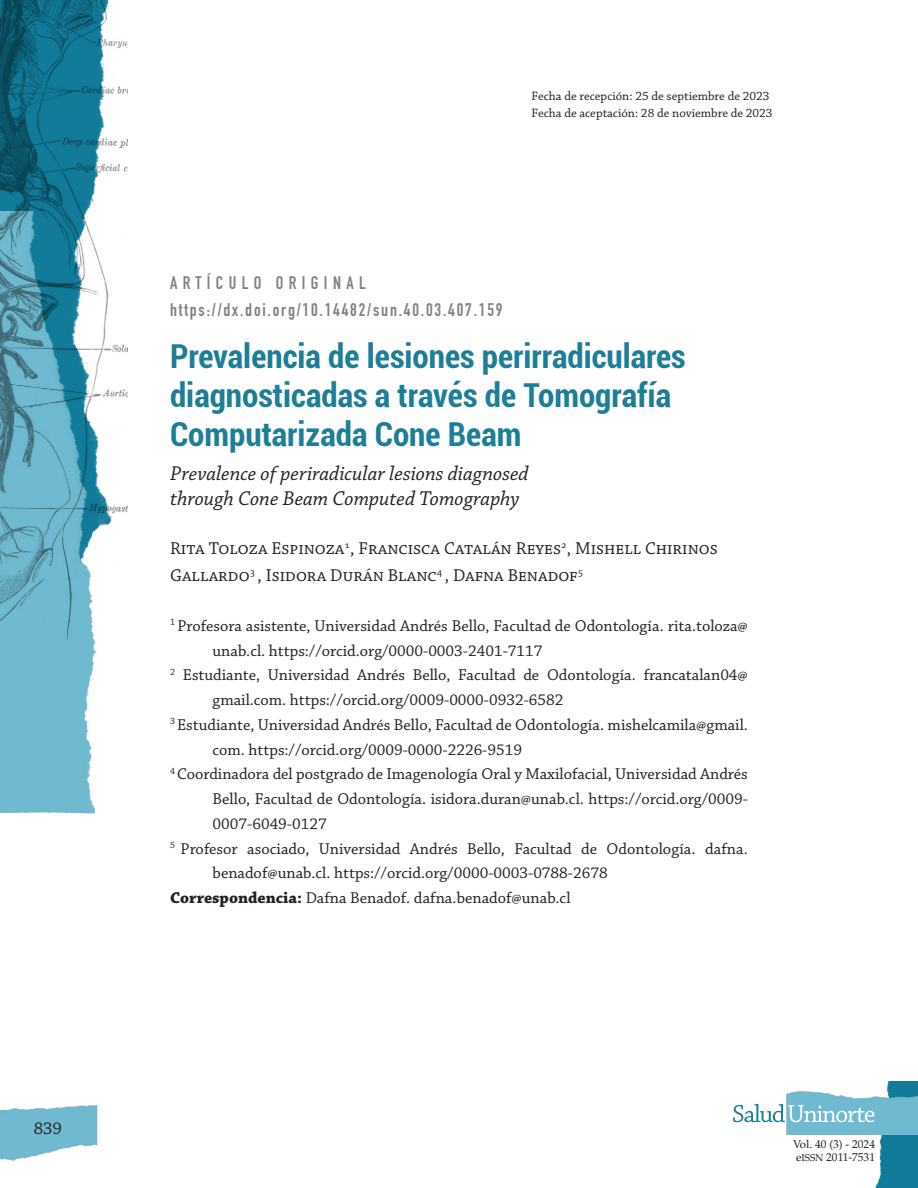
<style>
.page{position:relative;width:918px;height:1188px;background:#fff}
.page>*{position:absolute;margin:0;border:0;box-sizing:border-box;transform-origin:0 0}
.Titulo_Español{font:700 condensed 33px/39px "Roboto";color:#1d7e98}
.Titulo_Ingles{font:italic 21px/25.5px "Chaparral Pro";color:#231f20}
.Autores{font:18px/27px "Chaparral Pro";color:#231f20}
.Doi{font:18px "DIN Engschrift Std";letter-spacing:.1em;color:#808285}
.Clase_de_articulo{font:18px "DIN Engschrift Std";letter-spacing:.3em;color:#808285}
.Datos_autores{font:16.5px/24.8px "Chaparral Pro";color:#231f20}
.t1{font:12.75px/16.5px "Chaparral Pro";color:#231f20}
.t2{font:11.4px/13.5px "Palatino LT Std";color:#231f20}
.s1{font-weight:700}
.s2{font-size:9.9px}
</style>
<div class="page">
<img style="left:0;top:673px;width:96px;height:141px">
<img style="left:0;top:0;width:127px;height:673px">
<img style="left:0;top:1105px;width:98px;height:56px">
<img style="left:850px;top:1082px;width:68px;height:106px">
<img style="left:787px;top:1090px;width:131px;height:44px">
<img style="left:0;top:1105px;width:1px;height:29px">
<svg style="left:733px;top:1104px;width:141px;height:18px"></svg>
<p class="Autores" style="left:34px;top:1115px;width:30px">839</p>
<p class="t1" style="left:531px;top:88px;width:243px">Fecha de recepción: 25 de septiembre de 2023<br>Fecha de aceptación: 28 de noviembre de 2023</p>
<p class="Clase_de_articulo" style="left:170px;top:272px;width:197px">ARTÍCULO ORIGINAL</p>
<p class="Doi" style="left:170px;top:299px;width:334px">https://dx.doi.org/10.14482/sun.40.03.407.159</p>
<p class="Titulo_Español" style="left:170px;top:335px;width:517px">Prevalencia de lesiones perirradiculares diagnosticadas a través de Tomografía<br>Computarizada Cone Beam</p>
<p class="Titulo_Ingles" style="left:170px;top:461px;width:360px">Prevalence of periradicular lesions diagnosed through Cone Beam Computed Tomography</p>
<p class="Autores" style="left:170px;top:535px;width:549px">Rita Toloza Espinoza<sup>1</sup>, Francisca Catalán Reyes<sup>2</sup>, Mishell Chirinos<br>Gallardo<sup>3</sup> , Isidora Durán Blanc<sup>4</sup> , Dafna Benadof<sup>5</sup></p>
<p class="Datos_autores" style="left:213px;top:614px;width:537px;text-indent:-43px"><sup>1</sup> Profesora asistente, Universidad Andrés Bello, Facultad de Odontología. rita.toloza@ unab.cl. https://orcid.org/0000-0003-2401-7117</p>
<p class="Datos_autores" style="left:213px;top:664px;width:537px;text-indent:-43px"><sup>2</sup> Estudiante, Universidad Andrés Bello, Facultad de Odontología. francatalan04@ gmail.com. https://orcid.org/0009-0000-0932-6582</p>
<p class="Datos_autores" style="left:213px;top:713px;width:537px;text-indent:-43px"><sup>3</sup> Estudiante, Universidad Andrés Bello, Facultad de Odontología. mishelcamila@gmail. com. https://orcid.org/0009-0000-2226-9519</p>
<p class="Datos_autores" style="left:213px;top:763px;width:537px;text-align:justify;text-indent:-43px"><sup>4</sup> Coordinadora del postgrado de Imagenología Oral y Maxilofacial, Universidad Andrés Bello, Facultad de Odontología. isidora.duran@unab.cl. https://orcid.org/0009- 0007-6049-0127</p>
<p class="Datos_autores" style="left:213px;top:837px;width:537px;text-indent:-43px"><sup>5</sup> Profesor asociado, Universidad Andrés Bello, Facultad de Odontología. dafna. benadof@unab.cl. https://orcid.org/0000-0003-0788-2678</p>
<p class="Datos_autores" style="left:170px;top:886px;width:402px"><span class="s1">Correspondencia:</span> Dafna Benadof. dafna.benadof@unab.cl</p>
<p class="t2" style="left:793px;top:1137px;width:84px">Vol. 40 (3) - 2024 e<span class="s2">ISSN</span> 2011-7531</p>
</div>
